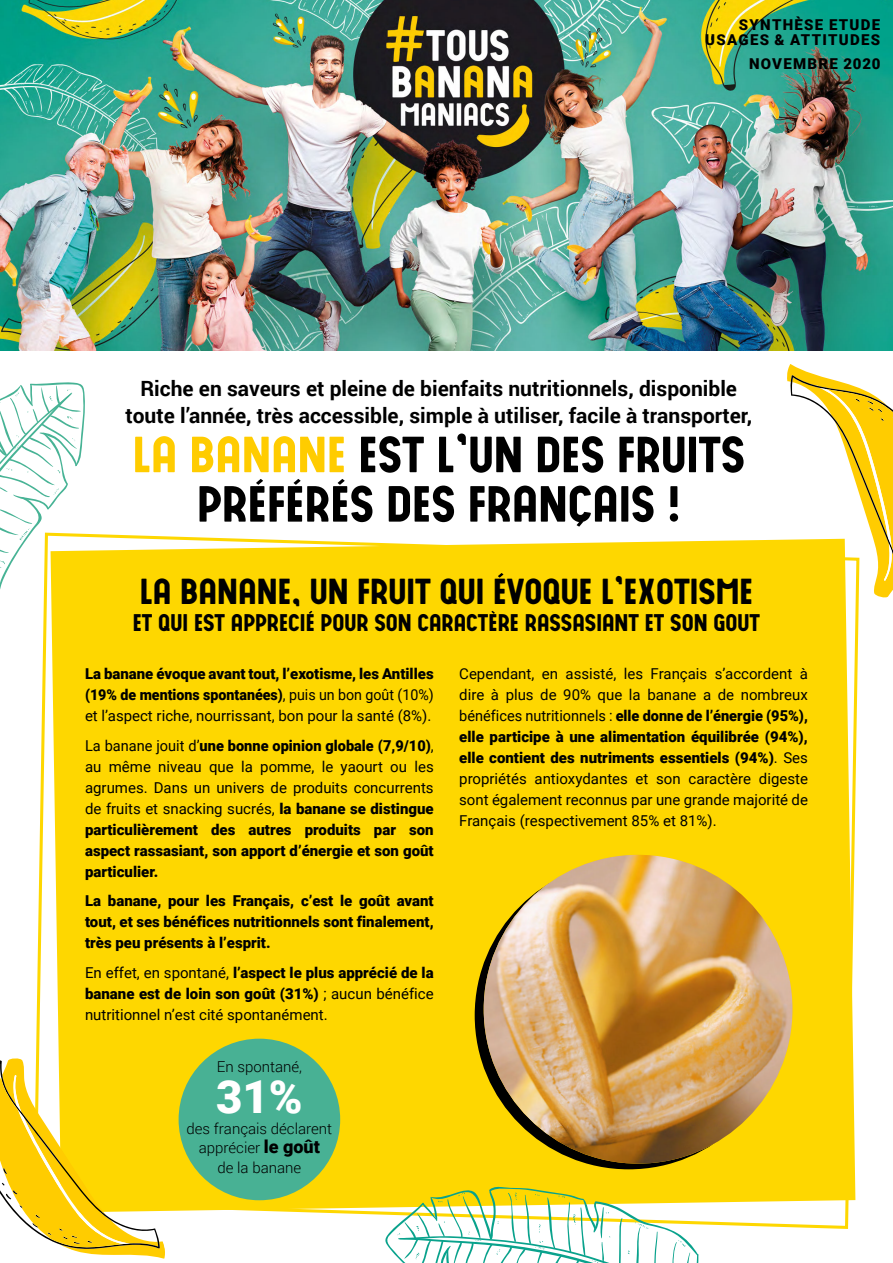
<style>
.page{position:relative;width:893px;height:1263px;background:#fff}
.page>*{position:absolute;margin:0;border:0;box-sizing:border-box;transform-origin:0 0}
.t1{font:50.7px/49.3px "GRAFIKATYPE.1";color:#000;text-align:center}
.t2{font:900 45.6px "Roboto";color:#fff}
.t3{font:36px "GRAFIKATYPE.1";color:#000}
.t4{font:24px "GRAFIKATYPE.1";color:#000}
.t5{font:700 21px/27px "Roboto";color:#000;text-align:center}
.t6{font:900 15px/21px "Roboto";color:#000;text-align:justify}
.t7{font:15px/21px "Roboto";color:#000;text-align:justify}
.t8{font:300 15px/19.5px "Roboto";color:#000;text-align:center}
.t9{font:900 15px/15px "Roboto";letter-spacing:.085em;color:#000;text-align:right}
.s1{color:#fc0}
.s2{font-weight:400}
.s3{font-weight:900}
.s4{font-weight:900;font-size:18px}
</style>
<div class="page">
<div style="left:36px;top:534px;width:823px;height:695px;background:#fed700"></div>
<svg style="left:787px;top:364px;width:106px;height:239px"></svg>
<img style="left:0;top:0;width:893px;height:351px">
<svg style="left:0;top:1057px;width:165px;height:202px"></svg>
<svg style="left:0;top:350px;width:104px;height:398px"></svg>
<svg style="left:346px;top:1191px;width:11px;height:38px"></svg>
<svg style="left:383px;top:1186px;width:327px;height:77px"></svg>
<svg style="left:256px;top:479px;width:7px;height:6px"></svg>
<svg style="left:294px;top:479px;width:7px;height:6px"></svg>
<svg style="left:338px;top:479px;width:7px;height:6px"></svg>
<svg style="left:577px;top:520px;width:6px;height:7px"></svg>
<svg style="left:498px;top:573px;width:5px;height:5px"></svg>
<svg style="left:491px;top:611px;width:4px;height:3px"></svg>
<svg style="left:475px;top:861px;width:308px;height:308px;background:#110d05"></svg>
<img style="left:484px;top:855px;width:308px;height:308px;border-radius:154px">
<svg style="left:741px;top:628px;width:5px;height:3px"></svg>
<div style="left:179px;top:1039px;width:161px;height:161px;background:#48b194;border-radius:50%"></div>
<p class="t9" style="left:705px;top:18px;width:177px">SYNTHÈSE ETUDE<br>USAGES &amp; ATTITUDES</p>
<p class="t9" style="left:749px;top:57px;width:133px">NOVEMBRE 2020</p>
<h3 class="t5" style="left:125px;top:376px;width:628px">Riche en saveurs et pleine de bienfaits nutritionnels, disponible toute l’année, très accessible, simple à utiliser, facile à transporter,</h3>
<h1 class="t1" style="left:133px;top:430px;width:614px"><span class="s1">LA BANANE</span> EST L’UN DES FRUITS<br>PREFERES DES FRANCAIS !</h1>
<h3 class="t3" style="left:140px;top:572px;width:615px">LA BANANE, UN FRUIT QUI EVOQUE L’EXOTISME</h3>
<h3 class="t4" style="left:133px;top:610px;width:629px">ET QUI EST APPRECIE POUR SON CARACTERE RASSASIANT ET SON GOUT</h3>
<p class="t6" style="left:85px;top:664px;width:350px">La banane évoque avant tout, l’exotisme, les Antilles (19% de mentions spontanées)<span class="s2">, puis un bon goût (10%) et l’aspect riche, nourrissant, bon pour la santé (8%).</span></p>
<p class="t6" style="left:85px;top:736px;width:350px"><span class="s2">La banane jouit d’</span>une bonne opinion globale (7,9/10)<span class="s2">, au même niveau que la pomme, le yaourt ou les agrumes. Dans un univers de produits concurrents de fruits et snacking sucrés,</span> la banane se distingue particulièrement des autres produits par son aspect rassasiant, son apport d’énergie et son goût particulier.</p>
<p class="t6" style="left:85px;top:891px;width:350px">La banane, pour les Français, c’est le goût avant tout, et ses bénéfices nutritionnels sont finalement, très peu présents à l’esprit.</p>
<p class="t7" style="left:85px;top:963px;width:350px">En effet, en spontané, <span class="s3">l’aspect le plus apprécié de la banane est de loin son goût (31%)</span> ; aucun bénéfice nutritionnel n’est cité spontanément.</p>
<p class="t8" style="left:217px;top:1058px;width:87px">En spontané,</p>
<h2 class="t2" style="left:216px;top:1077px;width:88px">31%</h2>
<p class="t8" style="left:187px;top:1120px;width:147px">des français déclarent apprécier <span class="s4">le goût<br></span>de la banane</p>
<p class="t7" style="left:459px;top:664px;width:350px">Cependant, en assisté, les Français s’accordent à dire à plus de 90% que la banane a de nombreux bénéfices nutritionnels : <span class="s3">elle donne de l’énergie (95%), elle participe à une alimentation équilibrée (94%), elle contient des nutriments essentiels (94%)</span>. Ses propriétés antioxydantes et son caractère digeste sont également reconnus par une grande majorité de Français (respectivement 85% et 81%).</p>
</div>
